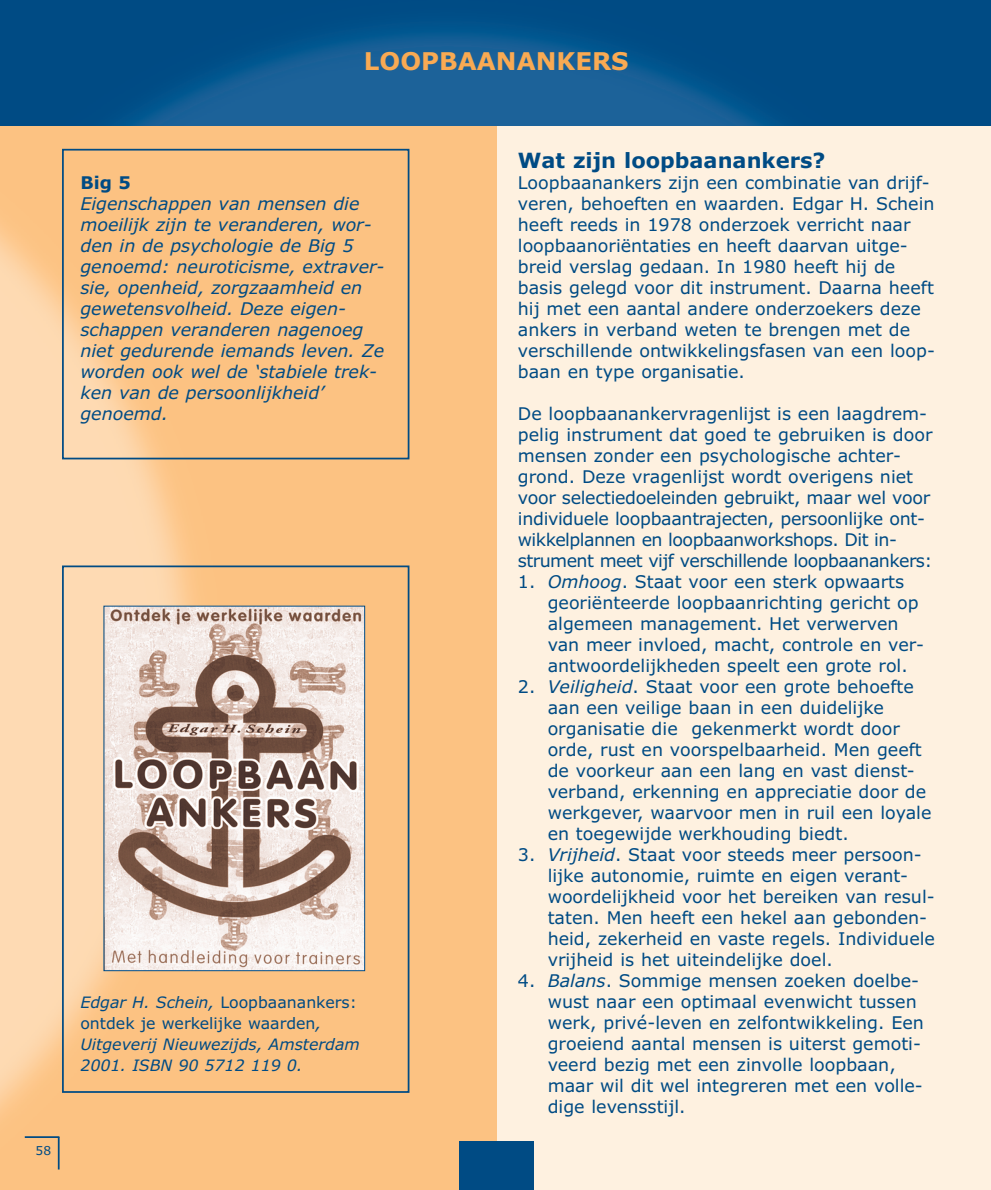
<style>
.page{position:relative;width:991px;height:1190px;background:#fff}
.page>*{position:absolute;margin:0;border:0;box-sizing:border-box;transform-origin:0 0}
.t1{font:700 24.5px "Verdana";color:#f9aa53}
.t2{font:700 21px "Verdana";color:#004b84}
.t3{font:17.5px/21px "Verdana";color:#004b84}
.t4{font:17.5px/21px "Verdana";letter-spacing:-.02em;color:#004b84}
.t5{font:italic 17.5px/21px "Verdana";color:#004b84}
.t6{font:700 17.5px "Verdana";color:#004b84}
.t7{font:italic 15.75px/21px "Verdana";color:#004b84}
.t8{font:12.25px "Verdana";color:#004b84}
.s1{font-style:normal}
.s2{font-style:italic}
</style>
<div class="page">
<div style="left:0;top:0;width:990px;height:1190px;background:#fef1e0"></div>
<div style="left:0;top:0;width:496px;height:1190px;background:#fcc282"></div>
<img style="left:0;top:125px;width:230px;height:1045px">
<div style="left:459px;top:1141px;width:74px;height:49px;background:#004b84"></div>
<div style="left:62px;top:149px;width:347px;height:310px;border:2px solid #004b84"></div>
<div style="left:62px;top:566px;width:347px;height:527px;border:2px solid #004b84"></div>
<img style="left:105px;top:608px;width:258px;height:361px">
<div style="left:103px;top:606px;width:262px;height:365px;border:1px solid #004b84"></div>
<img style="left:0;top:0;width:990px;height:125px">
<hr style="left:25px;top:1136px;width:34px;height:2px;background:#004b84">
<hr style="left:58px;top:1137px;width:2px;height:33px;background:#004b84">
<h1 class="t1" style="left:364px;top:51px;width:266px">LOOPBAANANKERS</h1>
<p class="t6" style="left:80px;top:176px;width:52px">Big 5</p>
<p class="t5" style="left:80px;top:195px;width:305px">Eigenschappen van mensen die moeilijk zijn te veranderen, wor&shy;den in de psychologie de Big 5 genoemd: neuroticisme, extraver&shy;sie, openheid, zorgzaamheid en gewetensvolheid. Deze eigen&shy;schappen veranderen nagenoeg niet gedurende iemands leven. Ze worden ook wel de ‘stabiele trek&shy;ken van de persoonlijkheid’ genoemd.</p>
<p class="t8" style="left:36px;top:1146px;width:17px">58</p>
<p class="t7" style="left:80px;top:993px;width:281px">Edgar H. Schein, <span class="s1">Loopbaanankers: ontdek je werkelijke waarden</span>,<br>Uitgeverij Nieuwezijds, Amsterdam<br>2001. ISBN 90 5712 119 0.</p>
<p class="t2" style="left:518px;top:152px;width:309px">Wat zijn loopbaanankers?</p>
<p class="t3" style="left:518px;top:174px;width:418px">Loopbaanankers zijn een combinatie van drijf&shy;veren, behoeften en waarden. Edgar H. Schein heeft reeds in 1978 onderzoek verricht naar loopbaanoriëntaties en heeft daarvan uitge&shy;breid verslag gedaan. In 1980 heeft hij de basis gelegd voor dit instrument. Daarna heeft hij met een aantal andere onderzoekers deze ankers in verband weten te brengen met de verschillende ontwikkelingsfasen van een loop&shy;baan en type organisatie.</p>
<p class="t4" style="left:518px;top:405px;width:416px">De loopbaanankervragenlijst is een laagdrem&shy;pelig instrument dat goed te gebruiken is door mensen zonder een psychologische achter&shy;grond. Deze vragenlijst wordt overigens niet voor selectiedoeleinden gebruikt, maar wel voor individuele loopbaantrajecten, persoonlijke ont&shy;wikkelplannen en loopbaanworkshops. Dit in&shy;strument meet vijf verschillende loopbaanankers:</p>
<p class="t3" style="left:547px;top:573px;width:378px;text-indent:-30px">1. <span class="s2">Omhoog</span>. Staat voor een sterk opwaarts georiënteerde loopbaanrichting gericht op algemeen management. Het verwerven van meer invloed, macht, controle en ver&shy;antwoordelijkheden speelt een grote rol.</p>
<p class="t3" style="left:547px;top:678px;width:385px;text-indent:-30px">2. <span class="s2">Veiligheid</span>. Staat voor een grote behoefte aan een veilige baan in een duidelijke organisatie die gekenmerkt wordt door orde, rust en voorspelbaarheid. Men geeft de voorkeur aan een lang en vast dienst&shy;verband, erkenning en appreciatie door de werkgever, waarvoor men in ruil een loyale en toegewijde werkhouding biedt.</p>
<p class="t3" style="left:547px;top:846px;width:389px;text-indent:-30px">3. <span class="s2">Vrijheid</span>. Staat voor steeds meer persoon&shy;lijke autonomie, ruimte en eigen verant&shy;woordelijkheid voor het bereiken van resul&shy;taten. Men heeft een hekel aan gebonden&shy;heid, zekerheid en vaste regels. Individuele vrijheid is het uiteindelijke doel.</p>
<p class="t3" style="left:547px;top:972px;width:378px;text-indent:-30px">4. <span class="s2">Balans</span>. Sommige mensen zoeken doelbe&shy;wust naar een optimaal evenwicht tussen werk, privé-leven en zelfontwikkeling. Een groeiend aantal mensen is uiterst gemoti&shy;veerd bezig met een zinvolle loopbaan, maar wil dit wel integreren met een volle&shy;dige levensstijl.</p>
</div>
